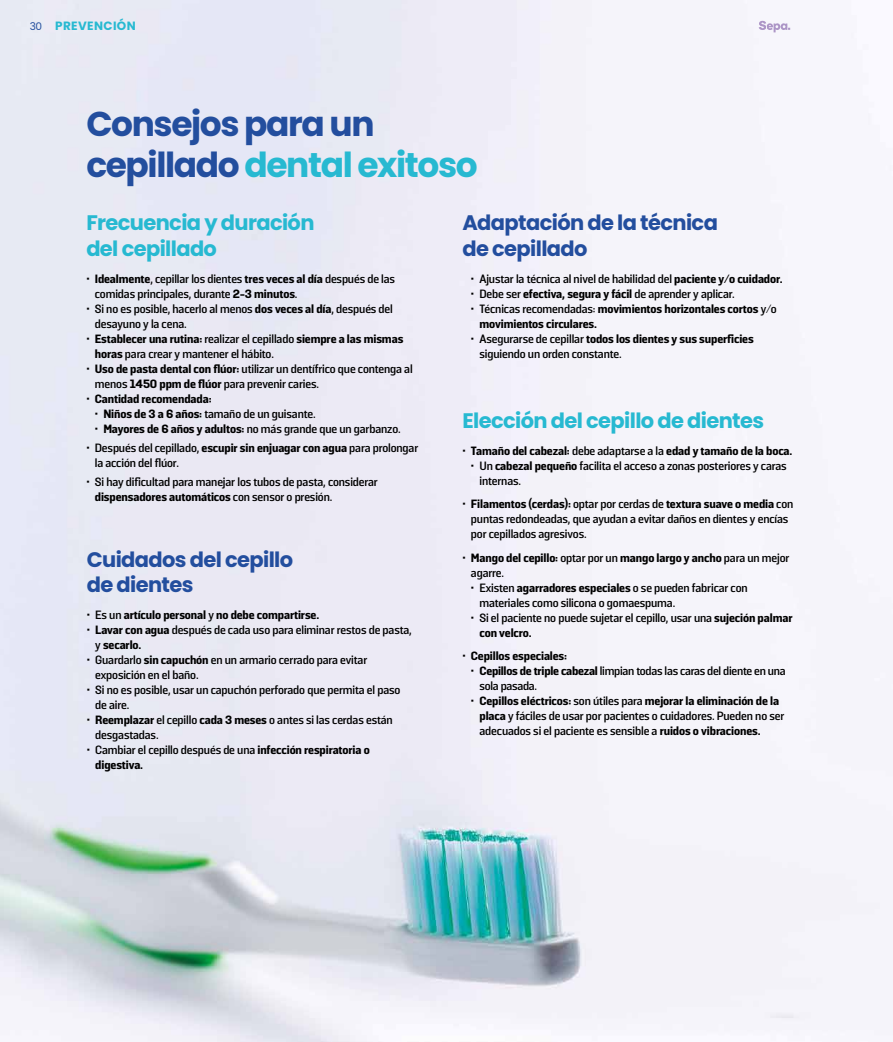
<style>
.page{position:relative;width:893px;height:1042px;background:#fff}
.page>*{position:absolute;margin:0;border:0;box-sizing:border-box;transform-origin:0 0}
.t1{font:700 34.5px/40.5px "Poppins";letter-spacing:-.04em;color:#234e9e}
.t2{font:700 21px/25.5px "Poppins";letter-spacing:-.03em;color:#234e9e}
.t3{font:700 21px/25.5px "Poppins";letter-spacing:-.03em;color:#27b9d1}
.t4{font:700 12px/15px "Solido";letter-spacing:-.01em;color:#000}
.t5{font:900 12px/15px "Solido";letter-spacing:-.01em;color:#000}
.t6{font:700 12px "Poppins";letter-spacing:.03em;color:#27b9d1}
.s1{font-weight:400;font-size:10.5px;color:#234e9e}
.s2{color:#27b9d1}
.s3{font-weight:800}
.s4{font-weight:900}
.s5{font-weight:700}
</style>
<div class="page">
<img style="left:0;top:0;width:893px;height:1042px">
<svg style="left:759px;top:21px;width:31px;height:11px"></svg>
<p class="t6" style="left:30px;top:19px;width:107px"><span class="s1">30</span> PREVENCIÓN</p>
<h1 class="t1" style="left:86px;top:104px;width:393px">Consejos para un cepillado <span class="s2">dental exitoso</span></h1>
<h2 class="t3" style="left:86px;top:210px;width:230px">Frecuencia y duración del cepillado</h2>
<p class="t4" style="left:95px;top:272px;width:302px;text-indent:-9px"><span class="s3">•</span> <span class="s4">Idealmente</span>, cepillar los dientes <span class="s4">tres veces al día</span> después de las comidas principales, durante <span class="s4">2-3 minutos</span>.</p>
<p class="t4" style="left:95px;top:302px;width:300px;text-indent:-9px"><span class="s3">•</span> Si no es posible, hacerlo al menos <span class="s4">dos veces al día</span>, después del desayuno y la cena.</p>
<p class="t4" style="left:95px;top:332px;width:310px;text-indent:-9px"><span class="s3">•</span> <span class="s4">Establecer una rutina:</span> realizar el cepillado <span class="s4">siempre a las mismas horas</span> para crear y mantener el hábito.</p>
<p class="t4" style="left:95px;top:362px;width:319px;text-indent:-9px"><span class="s3">•</span> <span class="s4">Uso de pasta dental con flúor:</span> utilizar un dentífrico que contenga al menos <span class="s4">1450 ppm de flúor</span> para prevenir caries.</p>
<p class="t5" style="left:86px;top:392px;width:127px"><span class="s3">•</span> Cantidad recomendada:</p>
<p class="t4" style="left:95px;top:407px;width:222px"><span class="s3">•</span> <span class="s4">Niños de 3 a 6 años:</span> tamaño de un guisante.</p>
<p class="t4" style="left:95px;top:422px;width:307px"><span class="s3">•</span> <span class="s4">Mayores de 6 años y adultos:</span> no más grande que un garbanzo.</p>
<p class="t4" style="left:95px;top:441px;width:325px;text-indent:-9px"><span class="s3">•</span> Después del cepillado, <span class="s4">escupir sin enjuagar con agua</span> para prolongar la acción del flúor.</p>
<p class="t4" style="left:95px;top:475px;width:284px;text-indent:-9px"><span class="s3">•</span> Si hay dificultad para manejar los tubos de pasta, considerar <span class="s4">dispensadores automáticos</span> con sensor o presión.</p>
<h2 class="t2" style="left:87px;top:547px;width:208px">Cuidados del cepillo de dientes</h2>
<p class="t5" style="left:87px;top:608px;width:234px"><span class="s3">•</span> <span class="s5">Es un</span> artículo personal <span class="s5">y</span> no debe compartirse.</p>
<p class="t4" style="left:95px;top:623px;width:318px;text-indent:-9px"><span class="s3">•</span> <span class="s4">Lavar con agua</span> después de cada uso para eliminar restos de pasta, y <span class="s4">secarlo.</span></p>
<p class="t4" style="left:95px;top:653px;width:273px;text-indent:-9px"><span class="s3">•</span> Guardarlo <span class="s4">sin capuchón</span> en un armario cerrado para evitar exposición en el baño.</p>
<p class="t4" style="left:95px;top:683px;width:307px;text-indent:-9px"><span class="s3">•</span> Si no es posible, usar un capuchón perforado que permita el paso de aire.</p>
<p class="t4" style="left:95px;top:713px;width:299px;text-indent:-9px"><span class="s3">•</span> <span class="s4">Reemplazar</span> el cepillo <span class="s4">cada 3 meses</span> o antes si las cerdas están desgastadas.</p>
<p class="t5" style="left:95px;top:743px;width:276px;text-indent:-9px"><span class="s3">•</span> <span class="s5">Cambiar el cepillo después de una</span> infección respiratoria o digestiva.</p>
<h2 class="t2" style="left:462px;top:210px;width:257px">Adaptación de la técnica de cepillado</h2>
<p class="t4" style="left:471px;top:272px;width:313px"><span class="s3">•</span> Ajustar la técnica al nivel de habilidad del <span class="s4">paciente y/o cuidador.</span></p>
<p class="t4" style="left:471px;top:287px;width:265px"><span class="s3">•</span> Debe ser <span class="s4">efectiva, segura y fácil</span> de aprender y aplicar.</p>
<p class="t5" style="left:479px;top:302px;width:299px;text-indent:-9px"><span class="s3">•</span> <span class="s5">Técnicas recomendadas:</span> movimientos horizontales cortos <span class="s5">y/o </span>movimientos circulares.</p>
<p class="t4" style="left:479px;top:332px;width:276px;text-indent:-9px"><span class="s3">•</span> Asegurarse de cepillar <span class="s4">todos los dientes y sus superficies </span>siguiendo un orden constante.</p>
<h2 class="t3" style="left:462px;top:408px;width:303px">Elección del cepillo de dientes</h2>
<p class="t5" style="left:462px;top:444px;width:332px"><span class="s3">•</span> Tamaño del cabezal: <span class="s5">debe adaptarse a la</span> edad y tamaño de la boca.</p>
<p class="t4" style="left:479px;top:459px;width:309px;text-indent:-9px"><span class="s3">•</span> Un <span class="s4">cabezal pequeño</span> facilita el acceso a zonas posteriores y caras internas.</p>
<p class="t4" style="left:471px;top:497px;width:324px;text-indent:-9px"><span class="s3">•</span> <span class="s4">Filamentos (cerdas):</span> optar por cerdas de <span class="s4">textura suave o media</span> con puntas redondeadas, que ayudan a evitar daños en dientes y encías por cepillados agresivos.</p>
<p class="t5" style="left:471px;top:551px;width:320px;text-indent:-9px"><span class="s3">•</span> Mango del cepillo: <span class="s5">optar por un</span> mango largo y ancho <span class="s5">para un mejor agarre.</span></p>
<p class="t4" style="left:479px;top:581px;width:270px;text-indent:-9px"><span class="s3">•</span> Existen <span class="s4">agarradores especiales</span> o se pueden fabricar con materiales como silicona o gomaespuma.</p>
<p class="t4" style="left:479px;top:611px;width:315px;text-indent:-9px"><span class="s3">•</span> Si el paciente no puede sujetar el cepillo, usar una <span class="s4">sujeción palmar con velcro.</span></p>
<p class="t5" style="left:462px;top:649px;width:106px"><span class="s3">•</span> Cepillos especiales:</p>
<p class="t4" style="left:479px;top:664px;width:308px;text-indent:-9px"><span class="s3">•</span> <span class="s4">Cepillos de triple cabezal</span> limpian todas las caras del diente en una sola pasada.</p>
<p class="t4" style="left:479px;top:694px;width:306px;text-indent:-9px"><span class="s3">•</span> <span class="s4">Cepillos eléctricos:</span> son útiles para <span class="s4">mejorar la eliminación de la placa</span> y fáciles de usar por pacientes o cuidadores. Pueden no ser adecuados si el paciente es sensible a <span class="s4">ruidos o vibraciones.</span></p>
</div>
